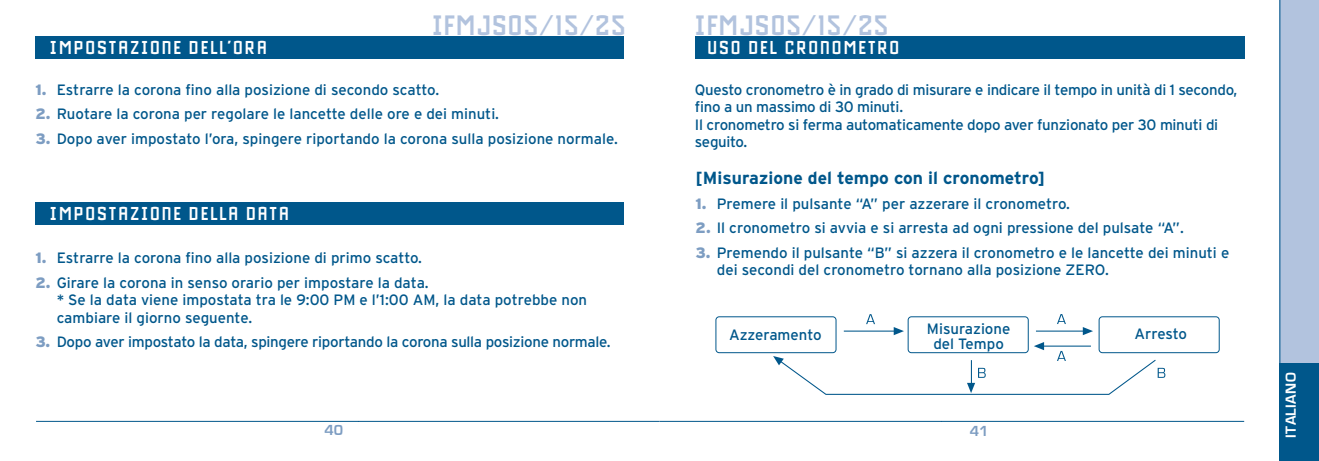
<style>
.page{position:relative;width:1319px;height:461px;background:#fff}
.page>*{position:absolute;margin:0;border:0;box-sizing:border-box;transform-origin:0 0}
.t1{font:700 30px "Drukpa";letter-spacing:.04em;color:#b2c3de}
.TITULARS{font:700 20px "Drukpa";letter-spacing:.1em;color:#fff}
.t2{font:700 17.5px "Interstate";color:#00578b}
.NUMERALS{font:15px/17.5px "Interstate";color:#00578b}
.TEXT{font:15px/17.5px "Interstate";letter-spacing:-.02em;color:#00578b}
.NUMERALS-2{font:15px "Interstate";letter-spacing:-.02em;color:#00578b}
.TEXT_ESFERES{font:15px "Interstate";color:#00578b}
.PESTANYES{font:700 15px "Eurostile";letter-spacing:.025em;color:#fff}
.PAGINACIÓ{font:700 15px "Eurostile";color:#7d9dc2}
.s1{font-weight:900;color:#7d9dc2}
</style>
<div class="page">
<svg style="left:715px;top:314px;width:504px;height:81px"></svg>
<hr style="left:359px;top:421px;width:300px;height:1px;background:#00578b">
<hr style="left:36px;top:421px;width:323px;height:1px;background:#00578b">
<hr style="left:659px;top:421px;width:282px;height:1px;background:#00578b">
<hr style="left:941px;top:421px;width:302px;height:1px;background:#00578b">
<div style="left:1278px;top:0;width:40px;height:461px;background:#b2c3de"></div>
<div style="left:1278px;top:363px;width:40px;height:98px;background:#00578b"></div>
<hr style="left:1279px;top:0;width:1px;height:461px;background:#00578b">
<div style="left:694px;top:36px;width:550px;height:22px;background:#00578b"></div>
<div style="left:35px;top:36px;width:589px;height:22px;background:#00578b"></div>
<div style="left:35px;top:202px;width:589px;height:23px;background:#00578b"></div>
<p class="TITULARS" style="left:50px;top:37px;width:218px">IMPOSTAZIONE DELL’ORA</p>
<h1 class="t1" style="left:432px;top:9px;width:195px">IFMJS05/15/25</h1>
<p class="NUMERALS" style="left:35px;top:81px;width:405px"><span class="s1">1.</span> Estrarre la corona fino alla posizione di secondo scatto.</p>
<p class="NUMERALS" style="left:35px;top:105px;width:465px"><span class="s1">2.</span> Ruotare la corona per regolare le lancette delle ore e dei minuti.</p>
<p class="NUMERALS" style="left:35px;top:130px;width:584px"><span class="s1">3.</span> Dopo aver impostato l’ora, spingere riportando la corona sulla posizione normale.</p>
<p class="TITULARS" style="left:50px;top:203px;width:240px">IMPOSTAZIONE DELLA DATA</p>
<p class="NUMERALS" style="left:35px;top:249px;width:388px"><span class="s1">1.</span> Estrarre la corona fino alla posizione di primo scatto.</p>
<p class="NUMERALS" style="left:57px;top:273px;width:532px;text-indent:-21px"><span class="s1">2.</span> Girare la corona in senso orario per impostare la data.<br>* Se la data viene impostata tra le 9:00 PM e l’1:00 AM, la data potrebbe non cambiare il giorno seguente.</p>
<p class="NUMERALS-2" style="left:35px;top:333px;width:576px"><span class="s1">3.</span> Dopo aver impostato la data, spingere riportando la corona sulla posizione normale.</p>
<p class="PAGINACIÓ" style="left:324px;top:422px;width:20px">40</p>
<h1 class="t1" style="left:694px;top:9px;width:195px">IFMJS05/15/25</h1>
<p class="TITULARS" style="left:707px;top:37px;width:102px">USO DEL CRONOMETRO</p>
<p class="TEXT" style="left:694px;top:81px;width:544px">Questo cronometro è in grado di misurare e indicare il tempo in unità di 1 secondo, fino a un massimo di 30 minuti.<br>Il cronometro si ferma automaticamente dopo aver funzionato per 30 minuti di seguito.</p>
<p class="t2" style="left:695px;top:168px;width:351px">[Misurazione del tempo con il cronometro]</p>
<p class="NUMERALS" style="left:695px;top:194px;width:376px"><span class="s1">1.</span> Premere il pulsante “A” per azzerare il cronometro.</p>
<p class="NUMERALS" style="left:695px;top:219px;width:490px"><span class="s1">2.</span> Il cronometro si avvia e si arresta ad ogni pressione del pulsate “A”.</p>
<p class="NUMERALS" style="left:716px;top:243px;width:514px;text-indent:-21px"><span class="s1">3.</span> Premendo il pulsante “B” si azzera il cronometro e le lancette dei minuti e dei secondi del cronometro tornano alla posizione ZERO.</p>
<p class="TEXT_ESFERES" style="left:729px;top:327px;width:94px">Azzeramento</p>
<p class="TEXT_ESFERES" style="left:926px;top:321px;width:85px">Misurazione</p>
<p class="TEXT_ESFERES" style="left:1134px;top:325px;width:54px">Arresto</p>
<p class="TEXT_ESFERES" style="left:933px;top:336px;width:72px">del Tempo</p>
<p class="PAGINACIÓ" style="left:969px;top:422px;width:20px">41</p>
<p class="PESTANYES" style="left:1282px;top:437px;width:67px;rotate:-90deg">Italiano</p>
</div>
